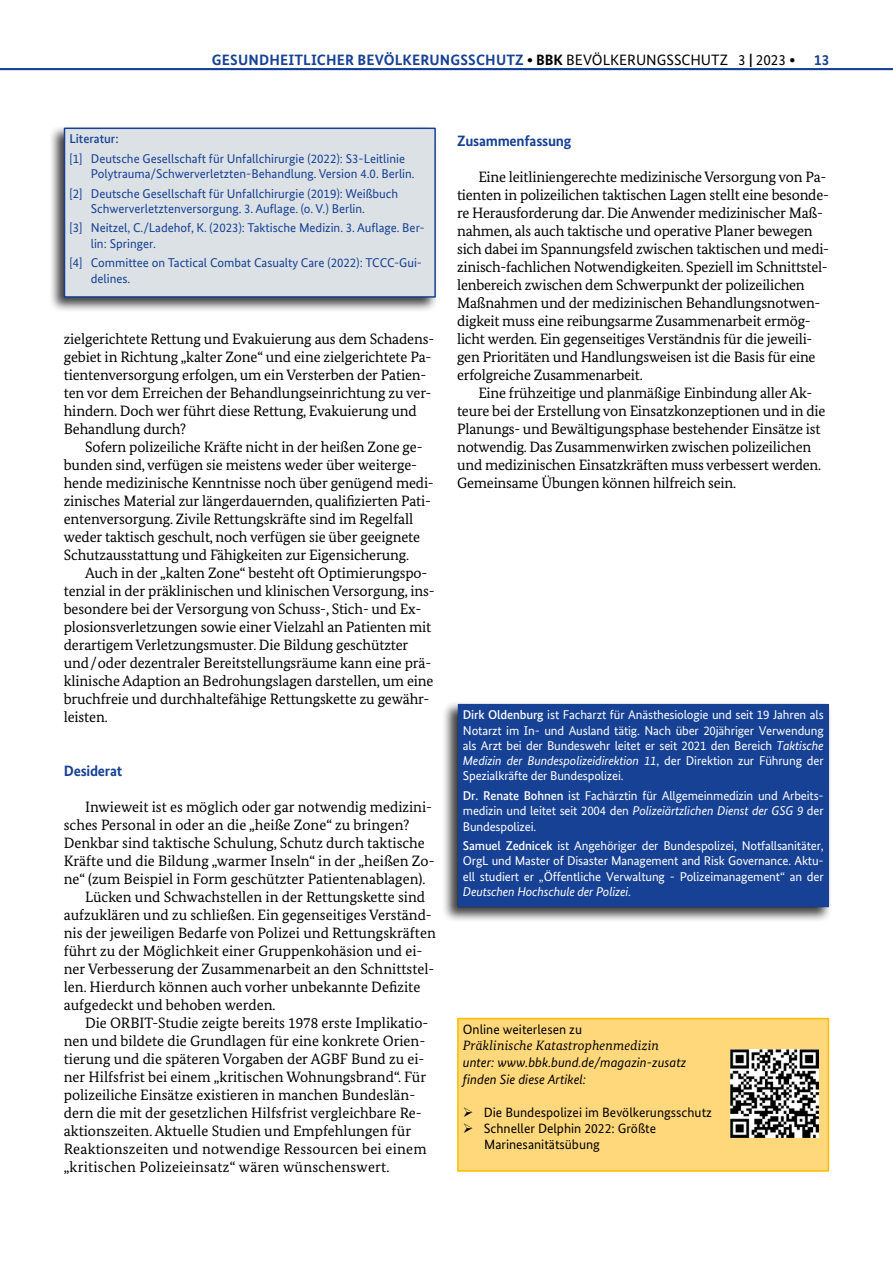
<style>
.page{position:relative;width:893px;height:1263px;background:#fff}
.page>*{position:absolute;margin:0;border:0;box-sizing:border-box;transform-origin:0 0}
.Fließtext{font:15px/18px "Bundes Serif";letter-spacing:-.01em;color:#000}
.Zwischentitel{font:700 15px "Bundes Sans";letter-spacing:.01em;color:#164194}
.Zwischentitel-2{font:700 15px "Bundes Sans";letter-spacing:-.015em;color:#164194}
.Grafik-_o__Tabellentext{font:italic 13.5px/16.6px "Bundes Sans";color:#000}
.t1{font:13.5px/16.2px "Bundes Sans";color:#000}
.t2{font:12.75px/15.3px "Bundes Sans";letter-spacing:-.01em;color:#fff;text-align:justify}
.t3{font:12.75px/15.3px "Bundes Sans";color:#164194}
.t4{font:500 12.75px "Bundes Sans";color:#164194}
.s1{color:#000}
.s2{font-weight:400;color:#000}
.s3{font-weight:500}
.s4{font-style:italic}
.s5{font-style:normal}
.s6{font-family:"Bundes Serif"}
</style>
<div class="page">
<div style="left:49px;top:124px;width:390px;height:189px;background:#000;opacity:.75"></div>
<div style="left:65px;top:128px;width:370px;height:169px;background:#dce1e5"></div>
<div style="left:64px;top:128px;width:372px;height:170px;border:1px solid #164194"></div>
<div style="left:442px;top:700px;width:390px;height:223px;background:#000;opacity:.75"></div>
<div style="left:458px;top:704px;width:370px;height:203px;background:#164194"></div>
<div style="left:458px;top:1018px;width:370px;height:153px;background:#ffd87b"></div>
<div style="left:457px;top:1018px;width:372px;height:154px;border:2px solid #fcbd00"></div>
<img style="left:730px;top:1050px;width:88px;height:87px">
<hr style="left:0;top:68px;width:893px;height:2px;background:#164194">
<p class="Zwischentitel" style="left:212px;top:51px;width:585px">GESUNDHEITLICHER BEVÖLKERUNGSSCHUTZ <span class="s1">∙ BBK</span> <span class="s2">BEVÖLKERUNGSSCHUTZ 3</span> <span class="s1">|</span> <span class="s2">2023</span> <span class="s1">∙</span></p>
<p class="Zwischentitel" style="left:814px;top:51px;width:16px">13</p>
<h2 class="t4" style="left:70px;top:132px;width:51px">Literatur:</h2>
<p class="t3" style="left:70px;top:151px;width:14px">[1]</p>
<p class="t3" style="left:91px;top:151px;width:325px">Deutsche Gesellschaft für Unfallchirurgie (2022): S3-Leitlinie<br>Polytrauma/Schwerverletzten-Behandlung. Version 4.0. Berlin.</p>
<p class="t3" style="left:70px;top:186px;width:14px">[2]</p>
<p class="t3" style="left:91px;top:186px;width:309px">Deutsche Gesellschaft für Unfallchirurgie (2019): Weißbuch<br>Schwerverletztenversorgung. 3. Auflage. (o. V.) Berlin.</p>
<p class="t3" style="left:70px;top:220px;width:14px">[3]</p>
<p class="t3" style="left:91px;top:220px;width:335px">Neitzel, C./Ladehof, K. (2023): Taktische Medizin. 3. Auflage. Ber&shy;lin: Springer.</p>
<p class="t3" style="left:70px;top:255px;width:14px">[4]</p>
<p class="t3" style="left:91px;top:255px;width:333px">Committee on Tactical Combat Casualty Care (2022): TCCC-Gui&shy;delines.</p>
<p class="Fließtext" style="left:64px;top:329px;width:372px">zielgerichtete Rettung und Evakuierung aus dem Schadens&shy;gebiet in Richtung „kalter Zone“ und eine zielgerichtete Pa&shy;tientenversorgung erfolgen, um ein Versterben der Patien&shy;ten vor dem Erreichen der Behandlungseinrichtung zu ver&shy;hindern. Doch wer führt diese Rettung, Evakuierung und Behandlung durch?</p>
<p class="Fließtext" style="left:64px;top:437px;width:372px;text-indent:21px">Sofern polizeiliche Kräfte nicht in der heißen Zone ge&shy;bunden sind, verfügen sie meistens weder über weiterge&shy;hende medizinische Kenntnisse noch über genügend medi&shy;zinisches Material zur längerdauernden, qualifizierten Pati&shy;entenversorgung. Zivile Rettungskräfte sind im Regelfall weder taktisch geschult, noch verfügen sie über geeignete Schutzausstattung und Fähigkeiten zur Eigensicherung.</p>
<p class="Fließtext" style="left:64px;top:563px;width:372px;text-indent:21px">Auch in der „kalten Zone“ besteht oft Optimierungspo&shy;tenzial in der präklinischen und klinischen Versorgung, ins&shy;besondere bei der Versorgung von Schuss-, Stich- und Ex&shy;plosionsverletzungen sowie einer Vielzahl an Patienten mit derartigem Verletzungsmuster. Die Bildung geschützter und/oder dezentraler Bereitstellungsräume kann eine prä&shy;klinische Adaption an Bedrohungslagen darstellen, um eine bruchfreie und durchhaltefähige Rettungskette zu gewähr&shy;leisten.</p>
<h2 class="Zwischentitel-2" style="left:64px;top:762px;width:60px">Desiderat</h2>
<p class="Fließtext" style="left:64px;top:797px;width:372px;text-indent:21px">Inwieweit ist es möglich oder gar notwendig medizini&shy;sches Personal in oder an die „heiße Zone“ zu bringen?<br>Denkbar sind taktische Schulung, Schutz durch taktische Kräfte und die Bildung „warmer Inseln“ in der „heißen Zo&shy;ne“ (zum Beispiel in Form geschützter Patientenablagen).</p>
<p class="Fließtext" style="left:64px;top:887px;width:374px;text-indent:21px">Lücken und Schwachstellen in der Rettungskette sind aufzuklären und zu schließen. Ein gegenseitiges Verständ&shy;nis der jeweiligen Bedarfe von Polizei und Rettungskräften führt zu der Möglichkeit einer Gruppenkohäsion und ei&shy;ner Verbesserung der Zusammenarbeit an den Schnittstel&shy;len. Hierdurch können auch vorher unbekannte Defizite aufgedeckt und behoben werden.</p>
<p class="Fließtext" style="left:64px;top:1013px;width:366px;text-indent:21px">Die ORBIT-Studie zeigte bereits 1978 erste Implikatio&shy;nen und bildete die Grundlagen für eine konkrete Orien&shy;tierung und die späteren Vorgaben der AGBF Bund zu ei&shy;ner Hilfsfrist bei einem „kritischen Wohnungsbrand“. Für polizeiliche Einsätze existieren in manchen Bundeslän&shy;dern die mit der gesetzlichen Hilfsfrist vergleichbare Re&shy;aktionszeiten. Aktuelle Studien und Empfehlungen für Reaktionszeiten und notwendige Ressourcen bei einem „kritischen Polizeieinsatz“ wären wünschenswert.</p>
<h2 class="Zwischentitel-2" style="left:457px;top:132px;width:116px">Zusammenfassung</h2>
<p class="Fließtext" style="left:457px;top:167px;width:374px;text-indent:21px">Eine leitliniengerechte medizinische Versorgung von Pa&shy;tienten in polizeilichen taktischen Lagen stellt eine besonde&shy;re Herausforderung dar. Die Anwender medizinischer Maß&shy;nahmen, als auch taktische und operative Planer bewegen sich dabei im Spannungsfeld zwischen taktischen und medi&shy;zinisch-fachlichen Notwendigkeiten. Speziell im Schnittstel&shy;lenbereich zwischen dem Schwerpunkt der polizeilichen Maßnahmen und der medizinischen Behandlungsnotwen&shy;digkeit muss eine reibungsarme Zusammenarbeit ermög&shy;licht werden. Ein gegenseitiges Verständnis für die jeweili&shy;gen Prioritäten und Handlungsweisen ist die Basis für eine erfolgreiche Zusammenarbeit.</p>
<p class="Fließtext" style="left:457px;top:383px;width:370px;text-indent:21px">Eine frühzeitige und planmäßige Einbindung aller Ak&shy;teure bei der Erstellung von Einsatzkonzeptionen und in die Planungs- und Bewältigungsphase bestehender Einsätze ist notwendig. Das Zusammenwirken zwischen polizeilichen und medizinischen Einsatzkräften muss verbessert werden.<br>Gemeinsame Übungen können hilfreich sein.</p>
<p class="t2" style="left:463px;top:707px;width:362px"><span class="s3">Dirk Oldenburg</span> ist Facharzt für Anästhesiologie und seit 19 Jahren als Notarzt im In- und Ausland tätig. Nach über 20jähriger Verwendung als Arzt bei der Bundeswehr leitet er seit 2021 den Bereich <span class="s4">Taktische Medizin der Bundespolizeidirektion 11</span>, der Direktion zur Führung der Spezialkräfte der Bundespolizei.</p>
<p class="t2" style="left:463px;top:788px;width:362px"><span class="s3">Dr. Renate Bohnen</span> ist Fachärztin für Allgemeinmedizin und Arbeits&shy;medizin und leitet seit 2004 den <span class="s4">Polizeiärtzlichen Dienst der GSG 9</span> der Bundespolizei.</p>
<p class="t2" style="left:463px;top:838px;width:362px"><span class="s3">Samuel Zednicek</span> ist Angehöriger der Bundespolizei, Notfallsanitäter, OrgL und Master of Disaster Management and Risk Governance. Aktu&shy;ell studiert er „Öffentliche Verwaltung - Polizeimanagement“ an der <span class="s4">Deutschen Hochschule der Polizei</span>.</p>
<p class="Grafik-_o__Tabellentext" style="left:463px;top:1021px;width:225px"><span class="s5">Online weiterlesen zu<br></span><span class="s6">Präklinische Katastrophenmedizin </span>unter: www.bbk.bund.de/magazin-zusatz finden Sie diese Artikel:</p>
<p class="t1" style="left:463px;top:1104px;width:251px">➢ Die Bundespolizei im Bevölkerungsschutz</p>
<p class="t1" style="left:484px;top:1120px;width:174px;text-indent:-21px">➢ Schneller Delphin 2022: Größte<br>Marinesanitätsübung</p>
</div>
